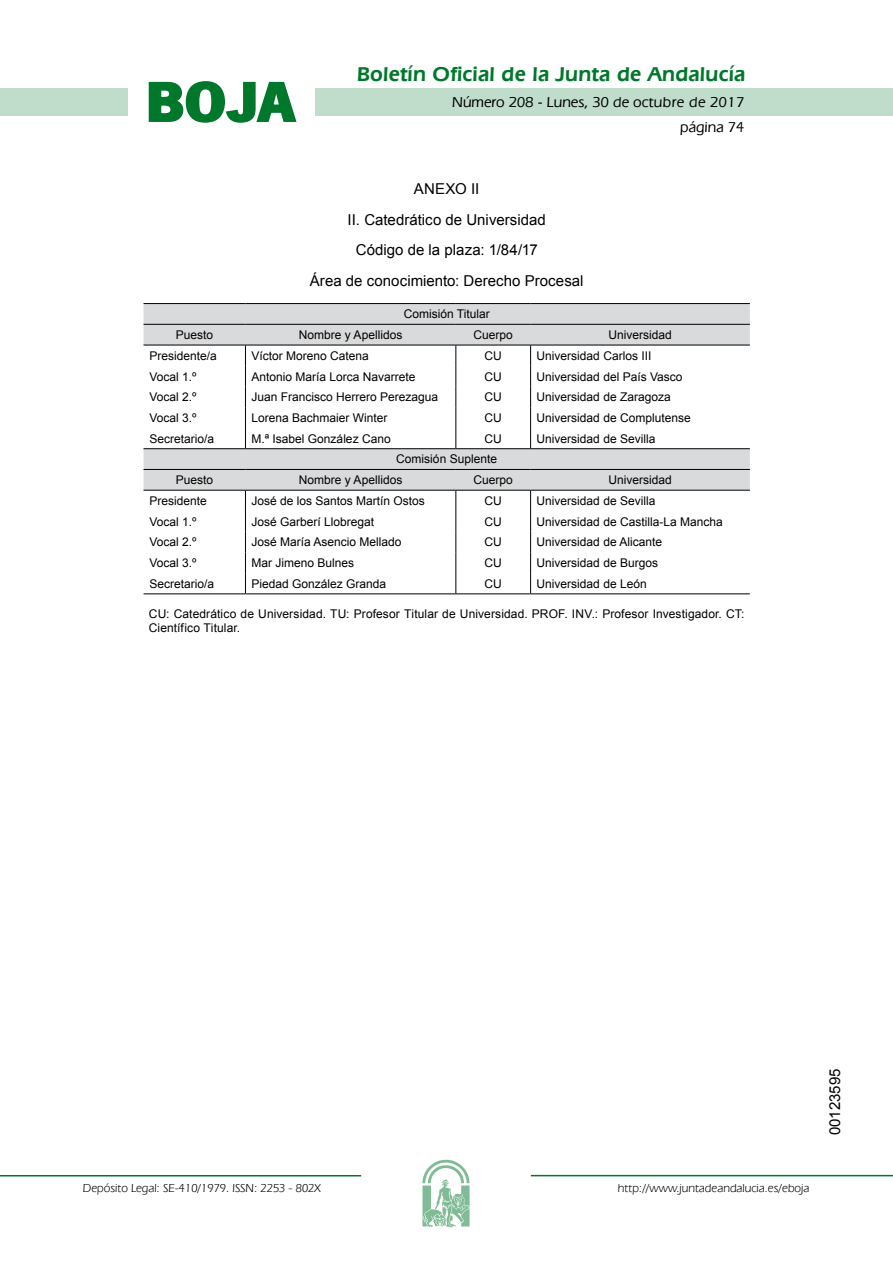
<style>
.page{position:relative;width:893px;height:1263px;background:#fff}
.page>*{position:absolute;margin:0;border:0;box-sizing:border-box;transform-origin:0 0}
.t1{font:700 57.75px "News Got T";color:#00782c;scale:1.14 1}
.t2{font:600 21px "Eras IT Cby BT";letter-spacing:.01em;color:#00782c}
.t3{font:15px/30.8px "Arial";color:#000;text-align:center}
.t4{font:500 15px/24.5px "Eras IT Cby BT";color:#000;text-align:right}
.t5{font:12px/13.5px "Arial";color:#000}
.t6{font:12px "Eras IT Cby BT";color:#000}
</style>
<div class="page">
<div style="left:315px;top:88px;width:577px;height:28px;background:#bfddca"></div>
<div style="left:0;top:88px;width:128px;height:28px;background:#bfddca"></div>
<hr style="left:0;top:1175px;width:361px;height:2px;background:#00782c">
<svg style="left:422px;top:1159px;width:47px;height:68px"></svg>
<hr style="left:531px;top:1175px;width:361px;height:1px;background:#00782c">
<svg style="left:148px;top:81px;width:149px;height:42px"></svg>
<svg style="left:143px;top:304px;width:606px;height:186px"></svg>
<svg style="left:455px;top:346px;width:1px;height:102px"></svg>
<hr style="left:245px;top:594px;width:211px;height:1px;background:#000">
<svg style="left:455px;top:491px;width:1px;height:103px"></svg>
<hr style="left:456px;top:594px;width:74px;height:1px;background:#000">
<hr style="left:245px;top:490px;width:211px;height:1px;background:#000">
<hr style="left:456px;top:490px;width:74px;height:1px;background:#000">
<hr style="left:245px;top:448px;width:211px;height:1px;background:#000">
<hr style="left:456px;top:448px;width:74px;height:1px;background:#000">
<hr style="left:143px;top:469px;width:102px;height:1px;background:#000">
<hr style="left:245px;top:469px;width:211px;height:1px;background:#000">
<hr style="left:456px;top:469px;width:74px;height:1px;background:#000">
<hr style="left:530px;top:469px;width:219px;height:1px;background:#000">
<hr style="left:245px;top:345px;width:211px;height:1px;background:#000">
<hr style="left:456px;top:345px;width:74px;height:1px;background:#000">
<hr style="left:143px;top:303px;width:102px;height:1px;background:#000">
<hr style="left:245px;top:303px;width:211px;height:1px;background:#000">
<hr style="left:456px;top:303px;width:74px;height:1px;background:#000">
<hr style="left:530px;top:303px;width:219px;height:1px;background:#000">
<hr style="left:143px;top:324px;width:102px;height:1px;background:#000">
<hr style="left:245px;top:324px;width:211px;height:1px;background:#000">
<hr style="left:456px;top:324px;width:74px;height:1px;background:#000">
<hr style="left:530px;top:324px;width:219px;height:1px;background:#000">
<hr style="left:143px;top:345px;width:102px;height:1px;background:#000">
<svg style="left:245px;top:345px;width:1px;height:103px"></svg>
<hr style="left:143px;top:448px;width:102px;height:1px;background:#000">
<hr style="left:143px;top:490px;width:102px;height:1px;background:#000">
<svg style="left:245px;top:491px;width:1px;height:103px"></svg>
<hr style="left:143px;top:594px;width:102px;height:1px;background:#000">
<hr style="left:530px;top:345px;width:219px;height:1px;background:#000">
<svg style="left:530px;top:345px;width:1px;height:103px"></svg>
<hr style="left:530px;top:448px;width:219px;height:1px;background:#000">
<hr style="left:530px;top:490px;width:219px;height:1px;background:#000">
<svg style="left:530px;top:491px;width:1px;height:103px"></svg>
<hr style="left:530px;top:594px;width:219px;height:1px;background:#000">
<h1 class="t1" style="left:145px;top:68px;width:133px">BOJA</h1>
<h2 class="t2" style="left:357px;top:62px;width:390px">Boletín Oficial de la Junta de Andalucía</h2>
<p class="t4" style="left:452px;top:90px;width:294px">Número 208 - Lunes, 30 de octubre de 2017 página 74</p>
<p class="t3" style="left:310px;top:173px;width:275px">ANEXO II<br>II. Catedrático de Universidad<br>Código de la plaza: 1/84/17<br>Área de conocimiento: Derecho Procesal</p>
<p class="t5" style="left:403px;top:307px;width:88px">Comisión Titular</p>
<p class="t5" style="left:176px;top:328px;width:39px">Puesto</p>
<p class="t5" style="left:299px;top:328px;width:105px">Nombre y Apellidos</p>
<p class="t5" style="left:473px;top:328px;width:41px">Cuerpo</p>
<p class="t5" style="left:608px;top:328px;width:65px">Universidad</p>
<p class="t5" style="left:149px;top:349px;width:69px">Presidente/a</p>
<p class="t5" style="left:251px;top:349px;width:119px">Víctor Moreno Catena</p>
<p class="t5" style="left:484px;top:349px;width:19px">CU</p>
<p class="t5" style="left:536px;top:349px;width:116px">Universidad Carlos III</p>
<p class="t5" style="left:149px;top:370px;width:49px">Vocal 1.º</p>
<p class="t5" style="left:251px;top:370px;width:166px">Antonio María Lorca Navarrete</p>
<p class="t5" style="left:484px;top:370px;width:19px">CU</p>
<p class="t5" style="left:536px;top:370px;width:147px">Universidad del País Vasco</p>
<p class="t5" style="left:149px;top:390px;width:49px">Vocal 2.º</p>
<p class="t5" style="left:251px;top:390px;width:188px">Juan Francisco Herrero Perezagua</p>
<p class="t5" style="left:484px;top:390px;width:19px">CU</p>
<p class="t5" style="left:536px;top:390px;width:136px">Universidad de Zaragoza</p>
<p class="t5" style="left:149px;top:411px;width:49px">Vocal 3.º</p>
<p class="t5" style="left:251px;top:411px;width:138px">Lorena Bachmaier Winter</p>
<p class="t5" style="left:484px;top:411px;width:19px">CU</p>
<p class="t5" style="left:536px;top:411px;width:156px">Universidad de Complutense</p>
<p class="t5" style="left:149px;top:432px;width:66px">Secretario/a</p>
<p class="t5" style="left:251px;top:432px;width:141px">M.ª Isabel González Cano</p>
<p class="t5" style="left:484px;top:432px;width:19px">CU</p>
<p class="t5" style="left:536px;top:432px;width:120px">Universidad de Sevilla</p>
<p class="t5" style="left:396px;top:453px;width:102px">Comisión Suplente</p>
<p class="t5" style="left:176px;top:473px;width:39px">Puesto</p>
<p class="t5" style="left:299px;top:473px;width:105px">Nombre y Apellidos</p>
<p class="t5" style="left:473px;top:473px;width:41px">Cuerpo</p>
<p class="t5" style="left:608px;top:473px;width:65px">Universidad</p>
<p class="t5" style="left:149px;top:494px;width:59px">Presidente</p>
<p class="t5" style="left:251px;top:494px;width:175px">José de los Santos Martín Ostos</p>
<p class="t5" style="left:484px;top:494px;width:19px">CU</p>
<p class="t5" style="left:536px;top:494px;width:120px">Universidad de Sevilla</p>
<p class="t5" style="left:149px;top:515px;width:49px">Vocal 1.º</p>
<p class="t5" style="left:251px;top:515px;width:124px">José Garberí Llobregat</p>
<p class="t5" style="left:484px;top:515px;width:19px">CU</p>
<p class="t5" style="left:536px;top:515px;width:188px">Universidad de Castilla-La Mancha</p>
<p class="t5" style="left:149px;top:536px;width:49px">Vocal 2.º</p>
<p class="t5" style="left:251px;top:536px;width:152px">José María Asencio Mellado</p>
<p class="t5" style="left:484px;top:536px;width:19px">CU</p>
<p class="t5" style="left:536px;top:536px;width:127px">Universidad de Alicante</p>
<p class="t5" style="left:149px;top:556px;width:49px">Vocal 3.º</p>
<p class="t5" style="left:251px;top:556px;width:104px">Mar Jimeno Bulnes</p>
<p class="t5" style="left:484px;top:556px;width:19px">CU</p>
<p class="t5" style="left:536px;top:556px;width:123px">Universidad de Burgos</p>
<p class="t5" style="left:149px;top:577px;width:66px">Secretario/a</p>
<p class="t5" style="left:251px;top:577px;width:136px">Piedad González Granda</p>
<p class="t5" style="left:484px;top:577px;width:19px">CU</p>
<p class="t5" style="left:536px;top:577px;width:112px">Universidad de León</p>
<p class="t5" style="left:149px;top:608px;width:597px">CU: Catedrático de Universidad. TU: Profesor Titular de Universidad. PROF. INV.: Profesor Investigador. CT:<br>Científico Titular.</p>
<p class="t6" style="left:83px;top:1181px;width:239px">Depósito Legal: SE-410/1979. ISSN: 2253 - 802X</p>
<p class="t6" style="left:618px;top:1181px;width:193px">http://www.juntadeandalucia.es/eboja</p>
<p class="t3" style="left:819px;top:1135px;width:68px;rotate:-90deg">00123595</p>
</div>
